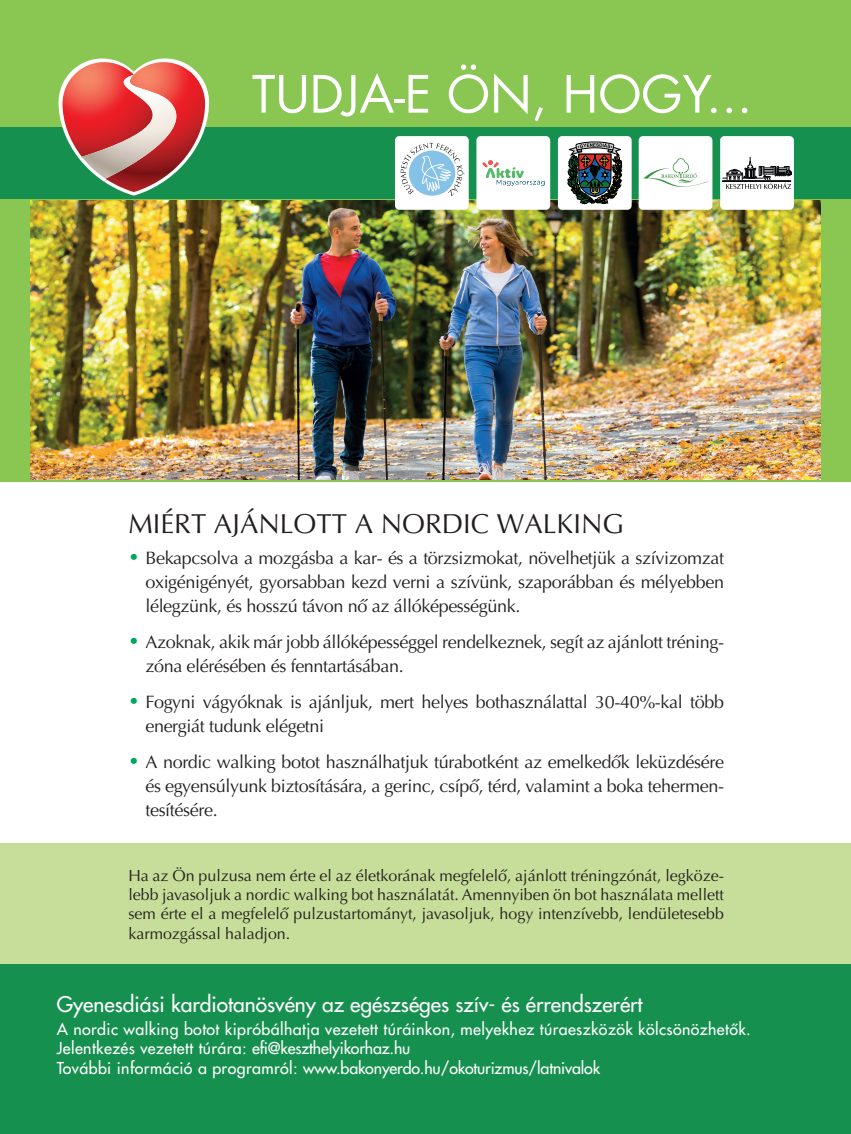
<style>
.page{position:relative;width:851px;height:1134px;background:#fff}
.page>*{position:absolute;margin:0;border:0;box-sizing:border-box;transform-origin:0 0}
.t1{font:50px "Futura HU";color:#fff}
.t2{font:27.5px "Optima HU";color:#231f20}
.t3{font:500 21px "Futura HU";color:#fff}
.t4{font:18px/24px "Optima HU";letter-spacing:-.02em;color:#231f20;text-align:justify}
.t5{font:16px/19.2px "Optima HU";color:#231f20;text-align:justify}
.t6{font:500 16px/19.2px "Futura HU";letter-spacing:.025em;color:#fff}
.s1{color:#00a65b}
</style>
<div class="page">
<div style="left:0;top:0;width:850px;height:482px;background:#89c652"></div>
<div style="left:0;top:964px;width:850px;height:170px;background:#16904f"></div>
<div style="left:0;top:127px;width:850px;height:71px;background:#16904f"></div>
<svg style="left:58px;top:58px;width:124px;height:138px"></svg>
<svg style="left:105px;top:179px;width:77px;height:13px"></svg>
<svg style="left:62px;top:62px;width:138px;height:95px"></svg>
<svg style="left:82px;top:75px;width:127px;height:104px;background:#c6675e"></svg>
<div style="left:0;top:844px;width:850px;height:120px;background:#c6de99"></div>
<img style="left:30px;top:201px;width:790px;height:279px">
<div style="left:638px;top:136px;width:74px;height:74px;background:#fff;border-radius:4px"></div>
<div style="left:720px;top:136px;width:73px;height:74px;background:#fff;border-radius:4px"></div>
<div style="left:395px;top:136px;width:73px;height:74px;background:#fff;border-radius:4px"></div>
<div style="left:476px;top:136px;width:74px;height:74px;background:#fff;border-radius:4px"></div>
<div style="left:558px;top:136px;width:73px;height:74px;background:#fff;border-radius:4px"></div>
<svg style="left:400px;top:143px;width:64px;height:53px"></svg>
<img style="left:643px;top:158px;width:65px;height:29px">
<svg style="left:722px;top:157px;width:69px;height:32px"></svg>
<div style="left:722px;top:181px;width:68px;height:1px;border:1px solid #07090d"></div>
<img style="left:482px;top:160px;width:63px;height:26px">
<svg style="left:567px;top:141px;width:54px;height:64px"></svg>
<h1 class="t1" style="left:252px;top:60px;width:502px">TUDJA-E ÖN, HOGY...</h1>
<h2 class="t2" style="left:128px;top:507px;width:497px">MIÉRT AJÁNLOTT A NORDIC WALKING</h2>
<p class="t4" style="left:145px;top:546px;width:580px;text-indent:-17px"><span class="s1">•</span> Bekapcsolva a mozgásba a kar- és a törzsizmokat, növelhetjük a szívizomzat oxigénigényét, gyorsabban kezd verni a szívünk, szaporábban és mélyebben lélegzünk, és hosszú távon nő az állóképességünk.</p>
<p class="t4" style="left:145px;top:630px;width:580px;text-indent:-17px"><span class="s1">•</span> Azoknak, akik már jobb állóképességgel rendelkeznek, segít az ajánlott tréning&shy;zóna elérésében és fenntartásában.</p>
<p class="t4" style="left:145px;top:690px;width:580px;text-indent:-17px"><span class="s1">•</span> Fogyni vágyóknak is ajánljuk, mert helyes bothasználattal 30-40%-kal több energiát tudunk elégetni</p>
<p class="t4" style="left:145px;top:750px;width:580px;text-indent:-17px"><span class="s1">•</span> A nordic walking botot használhatjuk túrabotként az emelkedők leküzdésére és egyensúlyunk biztosítására, a gerinc, csípő, térd, valamint a boka tehermen&shy;tesítésére.</p>
<p class="t5" style="left:128px;top:866px;width:597px">Ha az Ön pulzusa nem érte el az életkorának megfelelő, ajánlott tréningzónát, legköze&shy;lebb javasoljuk a nordic walking bot használatát. Amennyiben ön bot használata mellett sem érte el a megfelelő pulzustartományt, javasoljuk, hogy intenzívebb, lendületesebb karmozgással haladjon.</p>
<p class="t3" style="left:57px;top:990px;width:587px">Gyenesdiási kardiotanösvény az egészséges szív- és érrendszerért</p>
<p class="t6" style="left:57px;top:1019px;width:695px">A nordic walking botot kipróbálhatja vezetett túráinkon, melyekhez túraeszközök kölcsönözhetők.<br>Jelentkezés vezetett túrára: efi@keszthelyikorhaz.hu<br>További információ a programról: www.bakonyerdo.hu/okoturizmus/latnivalok</p>
</div>
